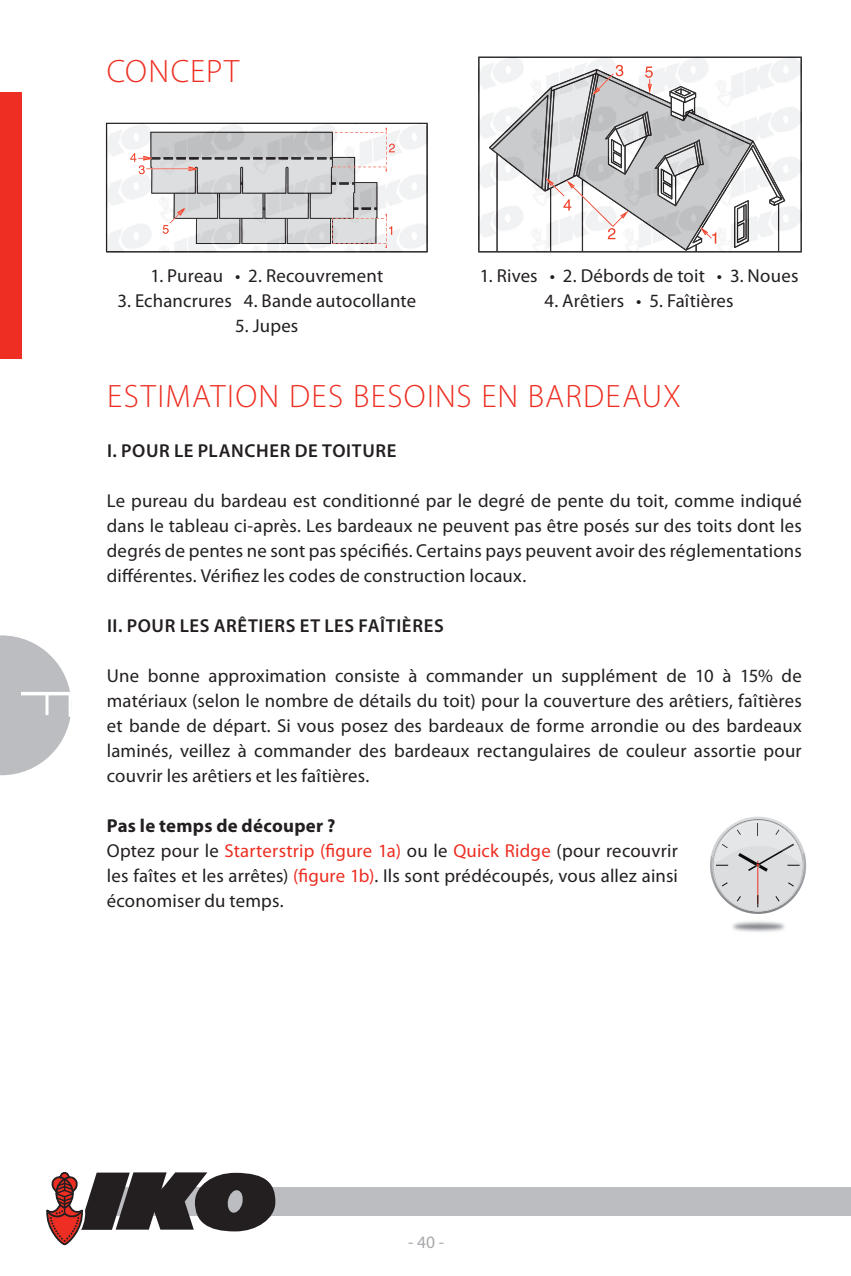
<style>
.page{position:relative;width:851px;height:1276px;background:#fff}
.page>*{position:absolute;margin:0;border:0;box-sizing:border-box;transform-origin:0 0}
.t1{font:300 75px "Myriad Pro";color:#fff}
.t2{font:300 32.5px "Myriad Pro";letter-spacing:.04em;color:#ee2e22}
.t3{font:18.75px/25px "Myriad Pro";letter-spacing:.01em;color:#231f20;text-align:justify}
.t4{font:600 18.75px "Myriad Pro";letter-spacing:.035em;color:#231f20}
.t5{font:17.5px "Myriad Pro";color:#a8a9ad}
.s1{font-weight:700}
.s2{color:#ee2e22}
</style>
<div class="page">
<div style="left:111px;top:1187px;width:739px;height:29px;background:#bcbdc0"></div>
<svg style="left:46px;top:1172px;width:229px;height:74px"></svg>
<div style="left:0;top:92px;width:21px;height:267px;background:#ee2e22"></div>
<svg style="left:0;top:635px;width:71px;height:140px"></svg>
<img style="left:107px;top:123px;width:320px;height:129px">
<img style="left:479px;top:57px;width:322px;height:195px">
<svg style="left:489px;top:65px;width:296px;height:187px"></svg>
<img style="left:581px;top:251px;width:115px;height:1px">
<img style="left:732px;top:921px;width:53px;height:11px">
<svg style="left:711px;top:816px;width:93px;height:91px"></svg>
<h2 class="t2" style="left:107px;top:51px;width:134px">CONCEPT</h2>
<h1 class="t1" style="left:91px;top:686px;width:36px;rotate:90deg">F</h1>
<p class="t3" style="left:150px;top:263px;width:234px">1. Pureau • 2. Recouvrement</p>
<p class="t3" style="left:117px;top:288px;width:300px">3. Echancrures 4. Bande autocollante</p>
<p class="t3" style="left:235px;top:313px;width:65px">5. Jupes</p>
<p class="t3" style="left:479px;top:263px;width:320px">1. Rives • 2. Débords de toit • 3. Noues</p>
<p class="t3" style="left:544px;top:288px;width:190px">4. Arêtiers • 5. Faîtières</p>
<h2 class="t2" style="left:107px;top:376px;width:575px">ESTIMATION DES BESOINS EN BARDEAUX</h2>
<p class="t4" style="left:107px;top:438px;width:291px">I. POUR LE PLANCHER DE TOITURE</p>
<p class="t3" style="left:107px;top:488px;width:696px">Le pureau du bardeau est conditionné par le degré de pente du toit, comme indiqué dans le tableau ci-après. Les bardeaux ne peuvent pas être posés sur des toits dont les degrés de pentes ne sont pas spécifiés. Certains pays peuvent avoir des réglementations différentes. Vérifiez les codes de construction locaux.</p>
<p class="t4" style="left:107px;top:613px;width:338px">II. POUR LES ARÊTIERS ET LES FAÎTIÈRES</p>
<p class="t3" style="left:107px;top:663px;width:696px">Une bonne approximation consiste à commander un supplément de 10 à 15% de matériaux (selon le nombre de détails du toit) pour la couverture des arêtiers, faîtières et bande de départ. Si vous posez des bardeaux de forme arrondie ou des bardeaux laminés, veillez à commander des bardeaux rectangulaires de couleur assortie pour couvrir les arêtiers et les faîtières.</p>
<p class="t3" style="left:107px;top:813px;width:572px;text-align:left"><span class="s1">Pas le temps de découper ?<br></span>Optez pour le <span class="s2">Starterstrip (figure 1a)</span> ou le <span class="s2">Quick Ridge</span> (pour recouvrir les faîtes et les arrêtes) <span class="s2">(figure 1b)</span>. Ils sont prédécoupés, vous allez ainsi économiser du temps.</p>
<p class="t5" style="left:408px;top:1231px;width:38px">- 40 -</p>
</div>
